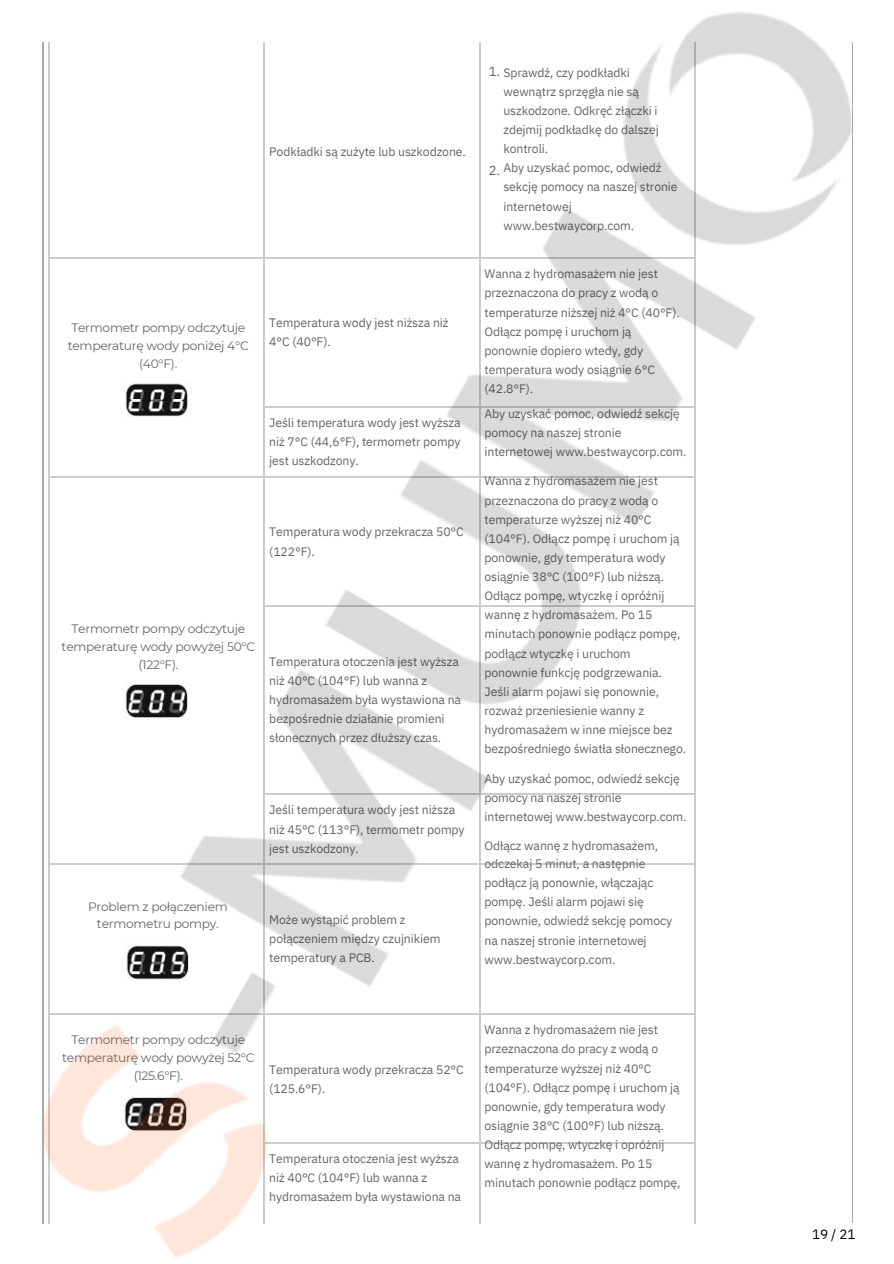
<style>
.page{position:relative;width:894px;height:1264px;background:#fff}
.page>*{position:absolute;margin:0;border:0;box-sizing:border-box;transform-origin:0 0}
.t1{font:13.5px "IBM Plex Sans";color:#000}
.t2{font:13.2px "IBM Plex Sans";color:#656565}
.t3{font:12.3px/19.2px "IBM Plex Sans";letter-spacing:-.01em;color:#656565}
.t4{font:12.3px/18px "Montserrat";letter-spacing:-.02em;color:#656565;text-align:center}
.s1{font-size:13.2px}
</style>
<div class="page">
<img style="left:42px;top:12px;width:811px;height:1246px">
<h1 class="t3" style="left:269px;top:142px;width:198px">Podkładki są zużyte lub uszkodzone.</h1>
<h1 class="t4" style="left:68px;top:318px;width:182px">Termometr pompy odczytuje temperaturę wody poniżej 4°C (40°F).</h1>
<p class="t3" style="left:269px;top:313px;width:181px">Temperatura wody jest niższa niż<br>4°C (40°F).</p>
<h1 class="t3" style="left:269px;top:413px;width:193px;text-align:justify">Jeśli temperatura wody jest wyższa niż 7°C (44,6°F), termometr pompy jest uszkodzony.</h1>
<h1 class="t3" style="left:269px;top:522px;width:196px">Temperatura wody przekracza 50°C (122°F).</h1>
<h1 class="t4" style="left:62px;top:619px;width:195px">Termometr pompy odczytuje temperaturę wody powyżej 50°C (122°F).</h1>
<h1 class="t3" style="left:269px;top:651px;width:193px">Temperatura otoczenia jest wyższa niż 40°C (104°F) lub wanna z hydromasażem była wystawiona na bezpośrednie działanie promieni słonecznych przez dłuższy czas.</h1>
<h1 class="t4" style="left:88px;top:898px;width:141px;line-height:16.8px">Problem z połączeniem termometru pompy.</h1>
<p class="t3" style="left:269px;top:800px;width:197px">Jeśli temperatura wody jest niższa niż 45°C (113°F), termometr pompy jest uszkodzony.</p>
<h1 class="t3" style="left:269px;top:909px;width:172px">Może wystąpić problem z połączeniem między czujnikiem temperatury a PCB.</h1>
<h1 class="t3" style="left:503px;top:62px;width:176px;text-indent:-15px"><span class="s1">1.</span> Sprawdź, czy podkładki wewnątrz sprzęgła nie są uszkodzone. Odkręć złączki i zdejmij podkładkę do dalszej kontroli.<br>Aby uzyskać pomoc, odwiedź sekcję pomocy na naszej stronie internetowej www.bestwaycorp.com.</h1>
<h1 class="t3" style="left:484px;top:264px;width:196px">Wanna z hydromasażem nie jest przeznaczona do pracy z wodą o temperaturze niższej niż 4°C (40°F).<br>Odłącz pompę i uruchom ją ponownie dopiero wtedy, gdy temperatura wody osiągnie 6°C (42.8°F).</h1>
<h1 class="t3" style="left:484px;top:403px;width:203px">Aby uzyskać pomoc, odwiedź sekcję pomocy na naszej stronie internetowej www.bestwaycorp.com.</h1>
<h1 class="t3" style="left:484px;top:471px;width:203px">Wanna z hydromasażem nie jest przeznaczona do pracy z wodą o temperaturze wyższej niż 40°C (104°F). Odłącz pompę i uruchom ją ponownie, gdy temperatura wody osiągnie 38°C (100°F) lub niższą.<br>Odłącz pompę, wtyczkę i opróżnij wannę z hydromasażem. Po 15 minutach ponownie podłącz pompę, podłącz wtyczkę i uruchom ponownie funkcję podgrzewania.<br>Jeśli alarm pojawi się ponownie, rozważ przeniesienie wanny z hydromasażem w inne miejsce bez bezpośredniego światła słonecznego.</h1>
<h1 class="t3" style="left:484px;top:768px;width:203px">Aby uzyskać pomoc, odwiedź sekcję pomocy na naszej stronie internetowej www.bestwaycorp.com.</h1>
<h1 class="t3" style="left:484px;top:836px;width:175px;line-height:18px">Odłącz wannę z hydromasażem, odczekaj 5 minut, a następnie</h1>
<h1 class="t3" style="left:484px;top:873px;width:189px">podłącz ją ponownie, włączając pompę. Jeśli alarm pojawi się ponownie, odwiedź sekcję pomocy na naszej stronie internetowej www.bestwaycorp.com.</h1>
<h1 class="t2" style="left:488px;top:161px;width:13px">2.</h1>
<p class="t4" style="left:62px;top:1030px;width:194px">Termometr pompy odczytuje temperaturę wody powyżej 52°C (125.6°F).</p>
<h1 class="t3" style="left:269px;top:1059px;width:196px">Temperatura wody przekracza 52°C (125.6°F).</h1>
<p class="t3" style="left:269px;top:1148px;width:193px">Temperatura otoczenia jest wyższa niż 40°C (104°F) lub wanna z hydromasażem była wystawiona na</p>
<h1 class="t3" style="left:484px;top:1020px;width:196px">Wanna z hydromasażem nie jest przeznaczona do pracy z wodą o temperaturze wyższej niż 40°C (104°F). Odłącz pompę i uruchom ją ponownie, gdy temperatura wody osiągnie 38°C (100°F) lub niższą.<br>Odłącz pompę, wtyczkę i opróżnij</h1>
<h1 class="t3" style="left:484px;top:1153px;width:197px">wannę z hydromasażem. Po 15 minutach ponownie podłącz pompę,</h1>
<h1 class="t1" style="left:811px;top:1225px;width:45px">19 / 21</h1>
</div>
